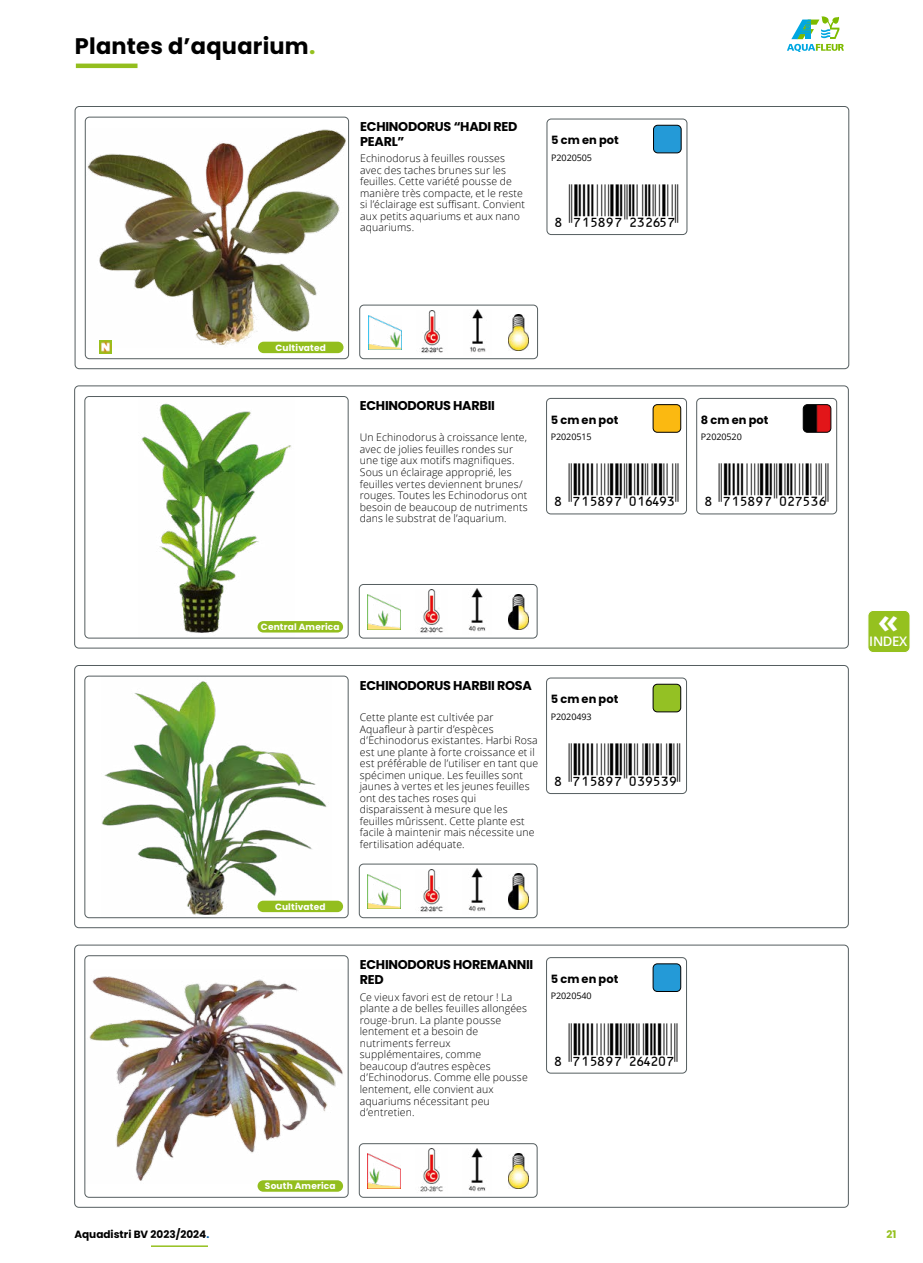
<style>
.page{position:relative;width:923px;height:1263px;background:#fff}
.page>*{position:absolute;margin:0;border:0;box-sizing:border-box;transform-origin:0 0}
.t1{font:42.75px "Ean Bwr P36 Tt";letter-spacing:.01em;color:#000}
.t2{font:700 33.75px "Open Sans";color:#fff}
.t3{font:700 22.5px "Poppins";letter-spacing:.01em;color:#000}
.t4{font:600 13.2px "Open Sans";letter-spacing:-.025em;color:#fff}
.t5{font:700 12.75px/15px "Poppins";letter-spacing:-.02em;color:#000}
.t6{font:700 11.4px "Poppins";letter-spacing:.005em;color:#000}
.t7{font:300 10.5px/11.6px "Open Sans";letter-spacing:.01em;color:#000}
.t8{font:700 10.5px "Poppins";color:#000}
.t9{font:700 10.5px "Poppins";color:#95c11f}
.t10{font:700 9px "Poppins";letter-spacing:.02em;color:#fff}
.t11{font:9px "Open Sans";letter-spacing:-.01em;color:#000}
.s1{color:#95c11f}
.s2{color:#005da9}
</style>
<div class="page">
<svg style="left:787px;top:17px;width:57px;height:34px"></svg>
<hr style="left:151px;top:1245px;width:57px;height:2px;background:#95c11f">
<div style="left:75px;top:106px;width:774px;height:263px;border:1px solid #555e60;border-radius:4px"></div>
<img style="left:87px;top:129px;width:259px;height:219px">
<div style="left:85px;top:117px;width:264px;height:242px;border:1px solid #555e60;border-radius:4px"></div>
<div style="left:547px;top:119px;width:140px;height:116px;border:1px solid #555e60;border-radius:4px"></div>
<div style="left:359px;top:305px;width:179px;height:54px;border:1px solid #555e60;border-radius:4px"></div>
<img style="left:509px;top:315px;width:20px;height:35px">
<img style="left:470px;top:309px;width:16px;height:44px">
<img style="left:421px;top:310px;width:22px;height:43px">
<img style="left:368px;top:315px;width:33px;height:35px">
<img style="left:653px;top:125px;width:28px;height:28px">
<div style="left:653px;top:125px;width:28px;height:28px;border:1px solid #000;border-radius:4px"></div>
<svg style="left:99px;top:341px;width:13px;height:12px"></svg>
<div style="left:258px;top:342px;width:85px;height:11px;background:#93be1e;border-radius:6px"></div>
<div style="left:74px;top:386px;width:774px;height:262px;border:1px solid #555e60;border-radius:4px"></div>
<img style="left:141px;top:403px;width:154px;height:230px">
<div style="left:85px;top:396px;width:263px;height:242px;border:1px solid #555e60;border-radius:4px"></div>
<div style="left:546px;top:398px;width:140px;height:116px;border:1px solid #555e60;border-radius:4px"></div>
<div style="left:359px;top:584px;width:178px;height:54px;border:1px solid #555e60;border-radius:4px"></div>
<img style="left:508px;top:594px;width:20px;height:36px">
<img style="left:468px;top:589px;width:18px;height:43px">
<img style="left:420px;top:590px;width:23px;height:43px">
<img style="left:368px;top:594px;width:33px;height:35px">
<img style="left:653px;top:405px;width:28px;height:27px">
<div style="left:653px;top:404px;width:28px;height:28px;border:1px solid #000;border-radius:4px"></div>
<div style="left:257px;top:621px;width:86px;height:11px;background:#93be1e;border-radius:6px"></div>
<div style="left:74px;top:665px;width:774px;height:263px;border:1px solid #555e60;border-radius:4px"></div>
<img style="left:101px;top:681px;width:230px;height:234px">
<div style="left:85px;top:676px;width:263px;height:242px;border:1px solid #555e60;border-radius:4px"></div>
<div style="left:546px;top:678px;width:140px;height:116px;border:1px solid #555e60;border-radius:4px"></div>
<div style="left:359px;top:864px;width:178px;height:54px;border:1px solid #555e60;border-radius:4px"></div>
<img style="left:508px;top:874px;width:20px;height:35px">
<img style="left:468px;top:868px;width:18px;height:44px">
<img style="left:420px;top:869px;width:23px;height:43px">
<img style="left:368px;top:874px;width:33px;height:35px">
<img style="left:653px;top:684px;width:28px;height:28px">
<div style="left:653px;top:684px;width:28px;height:28px;border:1px solid #000;border-radius:4px"></div>
<div style="left:257px;top:901px;width:86px;height:11px;background:#93be1e;border-radius:6px"></div>
<div style="left:74px;top:945px;width:774px;height:262px;border:1px solid #555e60;border-radius:4px"></div>
<img style="left:89px;top:976px;width:254px;height:207px">
<div style="left:85px;top:955px;width:263px;height:242px;border:1px solid #555e60;border-radius:4px"></div>
<div style="left:546px;top:957px;width:140px;height:116px;border:1px solid #555e60;border-radius:4px"></div>
<div style="left:359px;top:1143px;width:178px;height:54px;border:1px solid #555e60;border-radius:4px"></div>
<img style="left:508px;top:1153px;width:20px;height:36px">
<img style="left:468px;top:1148px;width:18px;height:44px">
<img style="left:420px;top:1149px;width:23px;height:43px">
<img style="left:368px;top:1154px;width:33px;height:34px">
<img style="left:653px;top:964px;width:28px;height:27px">
<div style="left:653px;top:964px;width:28px;height:28px;border:1px solid #000;border-radius:4px"></div>
<div style="left:257px;top:1180px;width:86px;height:12px;background:#93be1e;border-radius:6px"></div>
<div style="left:696px;top:398px;width:141px;height:116px;border:1px solid #555e60;border-radius:4px"></div>
<img style="left:803px;top:405px;width:28px;height:27px">
<div style="left:803px;top:404px;width:28px;height:28px;border:1px solid #000;border-radius:4px"></div>
<hr style="left:76px;top:64px;width:61px;height:4px;background:#93be1e">
<div style="left:868px;top:610px;width:42px;height:42px;background:#95c11f;border-radius:5px"></div>
<div style="left:867px;top:610px;width:43px;height:43px;border:1px solid #fff;border-radius:5px"></div>
<h3 class="t3" style="left:75px;top:33px;width:242px">Plantes d’aquarium<span class="s1">.</span></h3>
<p class="t5" style="left:360px;top:119px;width:159px">ECHINODORUS “HADI RED<br>PEARL”</p>
<p class="t7" style="left:360px;top:152px;width:166px">Echinodorus à feuilles rousses avec des taches brunes sur les feuilles. Cette variété pousse de manière très compacte, et le reste si l’éclairage est suffisant. Convient aux petits aquariums et aux nano aquariums.</p>
<p class="t6" style="left:551px;top:134px;width:69px">5 cm en pot</p>
<p class="t11" style="left:551px;top:151px;width:42px">P2020505</p>
<h1 class="t1" style="left:543px;top:184px;width:137px">+!7B5IJ7-CDCGFH!</h1>
<p class="t10" style="left:275px;top:342px;width:52px">Cultivated</p>
<p class="t5" style="left:360px;top:398px;width:137px">ECHINODORUS HARBII</p>
<p class="t7" style="left:360px;top:431px;width:169px">Un Echinodorus à croissance lente, avec de jolies feuilles rondes sur une tige aux motifs magnifiques.<br>Sous un éclairage approprié, les feuilles vertes deviennent brunes/ rouges. Toutes les Echinodorus ont besoin de beaucoup de nutriments dans le substrat de l’aquarium.</p>
<p class="t6" style="left:701px;top:413px;width:69px">8 cm en pot</p>
<p class="t11" style="left:701px;top:431px;width:42px">P2020520</p>
<p class="t6" style="left:551px;top:413px;width:69px">5 cm en pot</p>
<p class="t11" style="left:551px;top:431px;width:42px">P2020515</p>
<h1 class="t1" style="left:542px;top:464px;width:288px">+!7B5IJ7-ABGEJD! +!7B5IJ7-ACHFDG!</h1>
<p class="t10" style="left:261px;top:621px;width:80px">Central America</p>
<p class="t5" style="left:360px;top:678px;width:174px">ECHINODORUS HARBII ROSA</p>
<p class="t7" style="left:360px;top:711px;width:180px">Cette plante est cultivée par Aquafleur à partir d’espèces d’Echinodorus existantes. Harbi Rosa est une plante à forte croissance et il est préférable de l’utiliser en tant que spécimen unique. Les feuilles sont jaunes à vertes et les jeunes feuilles ont des taches roses qui disparaissent à mesure que les feuilles mûrissent. Cette plante est facile à maintenir mais nécessite une fertilisation adéquate.</p>
<p class="t6" style="left:551px;top:693px;width:69px">5 cm en pot</p>
<p class="t11" style="left:551px;top:710px;width:42px">P2020493</p>
<h1 class="t1" style="left:542px;top:743px;width:139px">+!7B5IJ7-ADJFDJ!</h1>
<p class="t10" style="left:275px;top:901px;width:52px">Cultivated</p>
<p class="t5" style="left:360px;top:957px;width:175px">ECHINODORUS HOREMANNII<br>RED</p>
<p class="t7" style="left:360px;top:991px;width:169px">Ce vieux favori est de retour ! La plante a de belles feuilles allongées rouge-brun. La plante pousse lentement et a besoin de nutriments ferreux supplémentaires, comme beaucoup d’autres espèces d’Echinodorus. Comme elle pousse lentement, elle convient aux aquariums nécessitant peu d’entretien.</p>
<p class="t6" style="left:551px;top:972px;width:69px">5 cm en pot</p>
<p class="t11" style="left:551px;top:990px;width:42px">P2020540</p>
<h1 class="t1" style="left:542px;top:1023px;width:136px">+!7B5IJ7-CGECAH!</h1>
<p class="t10" style="left:265px;top:1181px;width:72px">South America</p>
<h2 class="t2" style="left:878px;top:597px;width:22px">«</h2>
<p class="t4" style="left:869px;top:632px;width:40px">INDEX</p>
<p class="t8" style="left:74px;top:1228px;width:136px">Aquadistri BV 2023/2024<span class="s2">.</span></p>
<p class="t9" style="left:886px;top:1228px;width:11px">21</p>
</div>
